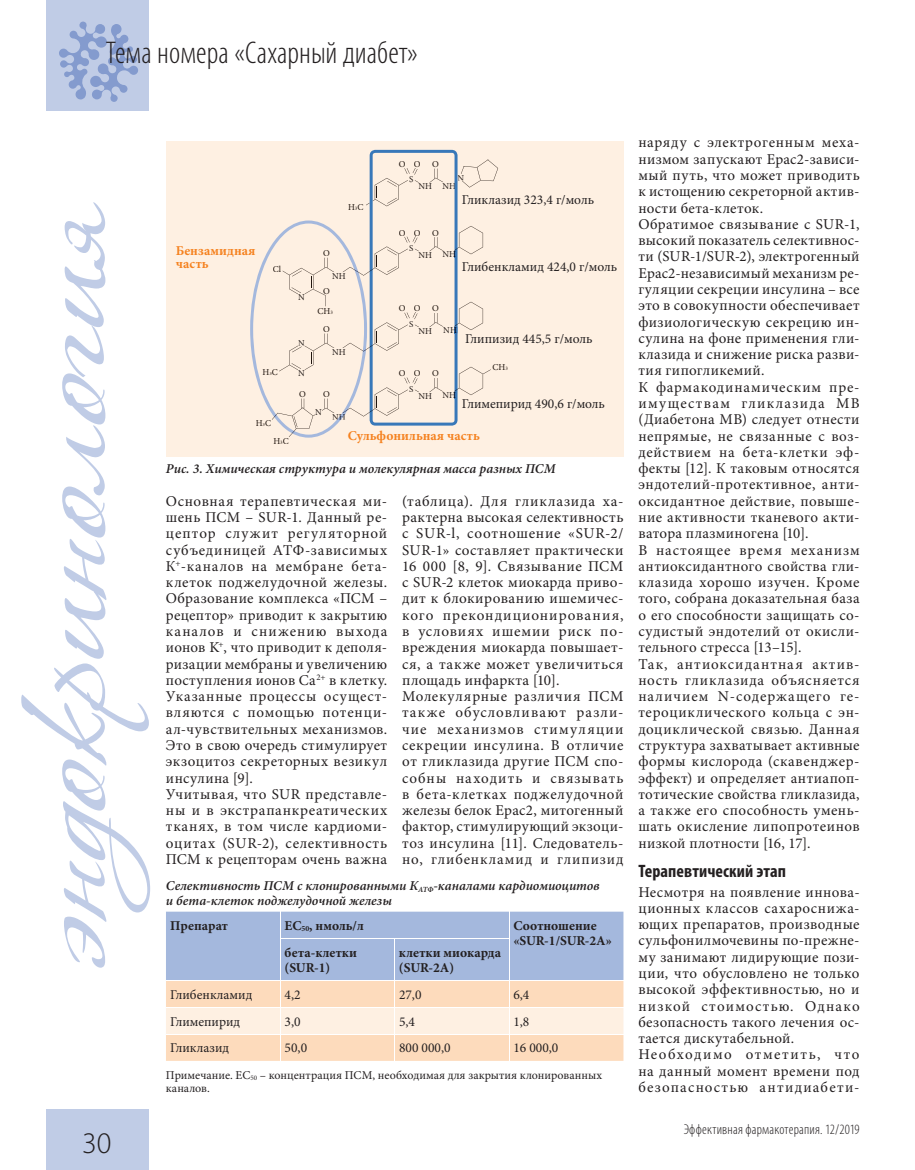
<style>
.page{position:relative;width:915px;height:1170px;background:#fff}
.page>*{position:absolute;margin:0;border:0;box-sizing:border-box;transform-origin:0 0}
.t1{font:300 condensed 31.5px "Myriad Pro";letter-spacing:.005em;color:#231f20}
.t2{font:300 30px "Myriad Pro";color:#231f20}
.t3{font:700 condensed 18px "Myriad Pro";letter-spacing:.005em;color:#231f20}
.t4{font:15px/16.4px "Minion Pro";letter-spacing:.035em;color:#231f20}
.t5{font:300 condensed 14.25px "Myriad Pro";letter-spacing:.015em;color:#231f20}
.t6{font:13.5px "Minion Pro";color:#231f20}
.t7{font:italic 600 13.5px/15px "Minion Pro";color:#231f20}
.t8{font:700 13.5px/15px "Minion Pro";color:#231f20}
.t9{font:700 13.5px/13.5px "Minion Pro";color:#f58220}
.t10{font:12px/13.5px "Minion Pro";color:#231f20}
.t11{font:9px "Minion Pro";color:#21160f}
.s1{font-size:5.25px}
.s2{font-size:6.9px}
</style>
<div class="page">
<div style="left:47px;top:0;width:102px;height:111px;background:#c0cce6"></div>
<div style="left:47px;top:1108px;width:102px;height:61px;background:#c0cce6"></div>
<svg style="left:59px;top:22px;width:79px;height:80px"></svg>
<svg style="left:21px;top:202px;width:129px;height:765px"></svg>
<svg style="left:166px;top:911px;width:457px;height:149px;background:#d4cfd3"></svg>
<hr style="left:280px;top:938px;width:114px;height:1px;background:#fff">
<hr style="left:394px;top:938px;width:115px;height:1px;background:#fff">
<div style="left:166px;top:141px;width:457px;height:316px;background:#fef0e2"></div>
<svg style="left:250px;top:150px;width:248px;height:288px"></svg>
<h1 class="t1" style="left:106px;top:34px;width:313px">Тема номера «Сахарный диабет»</h1>
<h2 class="t2" style="left:82px;top:1125px;width:31px">30</h2>
<p class="t9" style="left:176px;top:244px;width:81px">Бензамидная часть</p>
<p class="t11" style="left:273px;top:262px;width:10px">Cl</p>
<p class="t11" style="left:262px;top:366px;width:17px">H<span class="s1">3</span>C</p>
<p class="t11" style="left:255px;top:417px;width:17px">H<span class="s1">3</span>C</p>
<p class="t11" style="left:273px;top:435px;width:17px">H<span class="s1">3</span>C</p>
<p class="t11" style="left:348px;top:201px;width:17px">H<span class="s1">3</span>C</p>
<p class="t11" style="left:298px;top:291px;width:8px">N</p>
<p class="t11" style="left:298px;top:336px;width:8px">N</p>
<p class="t11" style="left:298px;top:367px;width:8px">N</p>
<p class="t11" style="left:323px;top:247px;width:8px">O</p>
<p class="t11" style="left:323px;top:285px;width:8px">O</p>
<p class="t11" style="left:332px;top:270px;width:15px">NH</p>
<p class="t11" style="left:317px;top:305px;width:17px">СH<span class="s1">3</span></p>
<p class="t11" style="left:323px;top:323px;width:8px">O</p>
<p class="t11" style="left:332px;top:345px;width:15px">NH</p>
<p class="t11" style="left:299px;top:387px;width:8px">O</p>
<p class="t11" style="left:323px;top:387px;width:8px">O</p>
<p class="t11" style="left:315px;top:406px;width:8px">N</p>
<p class="t11" style="left:332px;top:410px;width:15px">NH</p>
<p class="t11" style="left:398px;top:158px;width:23px">O O</p>
<p class="t11" style="left:432px;top:158px;width:8px">O</p>
<p class="t11" style="left:409px;top:173px;width:6px">S</p>
<p class="t11" style="left:418px;top:180px;width:39px">NH NH</p>
<p class="t11" style="left:457px;top:171px;width:8px">N</p>
<p class="t6" style="left:461px;top:190px;width:133px">Гликлазид 323,4 г/моль</p>
<p class="t11" style="left:398px;top:226px;width:23px">O O</p>
<p class="t11" style="left:432px;top:226px;width:8px">O</p>
<p class="t11" style="left:409px;top:242px;width:6px">S</p>
<p class="t11" style="left:418px;top:249px;width:39px">NH NH</p>
<p class="t11" style="left:398px;top:302px;width:23px">O O</p>
<p class="t11" style="left:432px;top:302px;width:8px">O</p>
<p class="t6" style="left:461px;top:258px;width:157px">Глибенкламид 424,0 г/моль</p>
<p class="t11" style="left:409px;top:318px;width:6px">S</p>
<p class="t11" style="left:418px;top:325px;width:15px">NH</p>
<p class="t11" style="left:443px;top:324px;width:15px">NH</p>
<p class="t11" style="left:398px;top:367px;width:23px">O O</p>
<p class="t11" style="left:432px;top:367px;width:8px">O</p>
<p class="t6" style="left:465px;top:329px;width:129px">Глипизид 445,5 г/моль</p>
<p class="t11" style="left:492px;top:361px;width:17px">СH<span class="s1">3</span></p>
<p class="t11" style="left:409px;top:383px;width:6px">S</p>
<p class="t11" style="left:418px;top:389px;width:39px">NH NH</p>
<p class="t6" style="left:461px;top:394px;width:144px">Глимепирид 490,6 г/моль</p>
<p class="t9" style="left:348px;top:429px;width:133px">Сульфонильная часть</p>
<p class="t7" style="left:166px;top:461px;width:391px">Рис. 3. Химическая структура и молекулярная масса разных ПСМ</p>
<p class="t4" style="left:166px;top:493px;width:223px">Основная терапевтическая ми&shy;шень ПСМ – SUR-1. Данный ре&shy;цептор служит регуляторной субъединицей АТФ-зависимых<br>К<sup>+</sup>-каналов на мембране бета&shy;клеток поджелудочной железы.<br>Образование комплекса «ПСМ – рецептор» приводит к закрытию каналов и снижению выхода ионов K<sup>+</sup>, что приводит к деполя&shy;ризации мембраны и увеличению поступления ионов Ca<sup>2+</sup> в клетку.<br>Указанные процессы осущест&shy;вляются с помощью потенци&shy;ал-чувствительных механизмов.<br>Это в свою очередь стимулирует экзоцитоз секреторных везикул инсулина [9].<br>Учитывая, что SUR представле&shy;ны и в экстрапанкреатических тканях, в том числе кардиоми&shy;оцитах (SUR-2), селективность<br>ПСМ к рецепторам очень важна</p>
<p class="t4" style="left:402px;top:493px;width:223px">(таблица). Для гликлазида ха&shy;рактерна высокая селективность с SUR-l, соотношение «SUR-2/<br>SUR-1» составляет практически<br>16 000 [8, 9]. Связывание ПСМ с SUR-2 клеток миокарда приво&shy;дит к блокированию ишемичес&shy;кого прекондиционирования, в условиях ишемии риск по&shy;вреждения миокарда повышает&shy;ся, а также может увеличиться площадь инфаркта [10].<br>Молекулярные различия ПСМ также обусловливают разли&shy;чие механизмов стимуляции секреции инсулина. В отличие от гликлазида другие ПСМ спо&shy;собны находить и связывать в бета-клетках поджелудочной железы белок Epac2, митогенный фактор, стимулирующий экзоци&shy;тоз инсулина [11]. Следователь&shy;но, глибенкламид и глипизид</p>
<p class="t7" style="left:166px;top:878px;width:435px">Селективность ПСМ с клонированными К<sub>АТФ</sub>-каналами кардиомиоцитов и бета-клеток поджелудочной железы</p>
<p class="t8" style="left:170px;top:917px;width:59px">Препарат</p>
<p class="t8" style="left:284px;top:917px;width:81px">EC<sub>50</sub>, нмоль/л</p>
<p class="t8" style="left:513px;top:917px;width:100px">Соотношение «SUR-1/SUR-2A»</p>
<p class="t8" style="left:284px;top:944px;width:74px">бета-клетки (SUR-1)</p>
<p class="t8" style="left:399px;top:944px;width:104px">клетки миокарда (SUR-2A)</p>
<p class="t6" style="left:170px;top:985px;width:84px">Глибенкламид</p>
<p class="t6" style="left:284px;top:985px;width:18px">4,2</p>
<p class="t6" style="left:399px;top:985px;width:24px">27,0</p>
<p class="t6" style="left:513px;top:985px;width:18px">6,4</p>
<p class="t6" style="left:170px;top:1012px;width:71px">Глимепирид</p>
<p class="t6" style="left:284px;top:1012px;width:18px">3,0</p>
<p class="t6" style="left:399px;top:1012px;width:18px">5,4</p>
<p class="t6" style="left:513px;top:1012px;width:18px">1,8</p>
<p class="t6" style="left:170px;top:1038px;width:60px">Гликлазид</p>
<p class="t6" style="left:284px;top:1038px;width:24px">50,0</p>
<p class="t6" style="left:399px;top:1038px;width:53px">800 000,0</p>
<p class="t6" style="left:513px;top:1038px;width:47px">16 000,0</p>
<p class="t10" style="left:166px;top:1067px;width:437px">Примечание. EC<span class="s2">50</span> – концентрация ПСМ, необходимая для закрытия клонированных каналов.</p>
<p class="t4" style="left:638px;top:135px;width:223px">наряду с электрогенным меха&shy;низмом запускают Epac2-зависи&shy;мый путь, что может приводить к истощению секреторной актив&shy;ности бета-клеток.<br>Обратимое связывание с SUR-1, высокий показатель селективнос&shy;ти (SUR-1/SUR-2), электрогенный<br>Epac2-независимый механизм ре&shy;гуляции секреции инсулина – все это в совокупности обеспечивает физиологическую секрецию ин&shy;сулина на фоне применения гли&shy;клазида и снижение риска разви&shy;тия гипогликемий.<br>К фармакодинамическим пре&shy;имуществам гликлазида МВ (Диабетона МВ) следует отнести непрямые, не связанные с воз&shy;действием на бета-клетки эф&shy;фекты [12]. К таковым относятся эндотелий-протективное, анти&shy;оксидантное действие, повыше&shy;ние активности тканевого акти&shy;ватора плазминогена [10].<br>В настоящее время механизм антиоксидантного свойства гли&shy;клазида хорошо изучен. Кроме того, собрана доказательная база о его способности защищать со&shy;судистый эндотелий от окисли&shy;тельного стресса [13–15].<br>Так, антиоксидантная актив&shy;ность гликлазида объясняется наличием N-содержащего ге&shy;тероциклического кольца с эн&shy;доциклической связью. Данная структура захватывает активные формы кислорода (скавенджер&shy;эффект) и определяет антиапоп&shy;тотические свойства гликлазида, а также его способность умень&shy;шать окисление липопротеинов низкой плотности [16, 17].</p>
<p class="t3" style="left:638px;top:859px;width:149px">Терапевтический этап</p>
<p class="t4" style="left:638px;top:883px;width:223px">Несмотря на появление иннова&shy;ционных классов сахароснижа&shy;ющих препаратов, производные сульфонилмочевины по-прежне&shy;му занимают лидирующие пози&shy;ции, что обусловлено не только высокой эффективностью, но и низкой стоимостью. Однако безопасность такого лечения ос&shy;тается дискутабельной.<br>Необходимо отметить, что на данный момент времени под безопасностью антидиабети-</p>
<p class="t5" style="left:683px;top:1120px;width:177px">Эффективная фармакотерапия. 12/2019</p>
</div>
